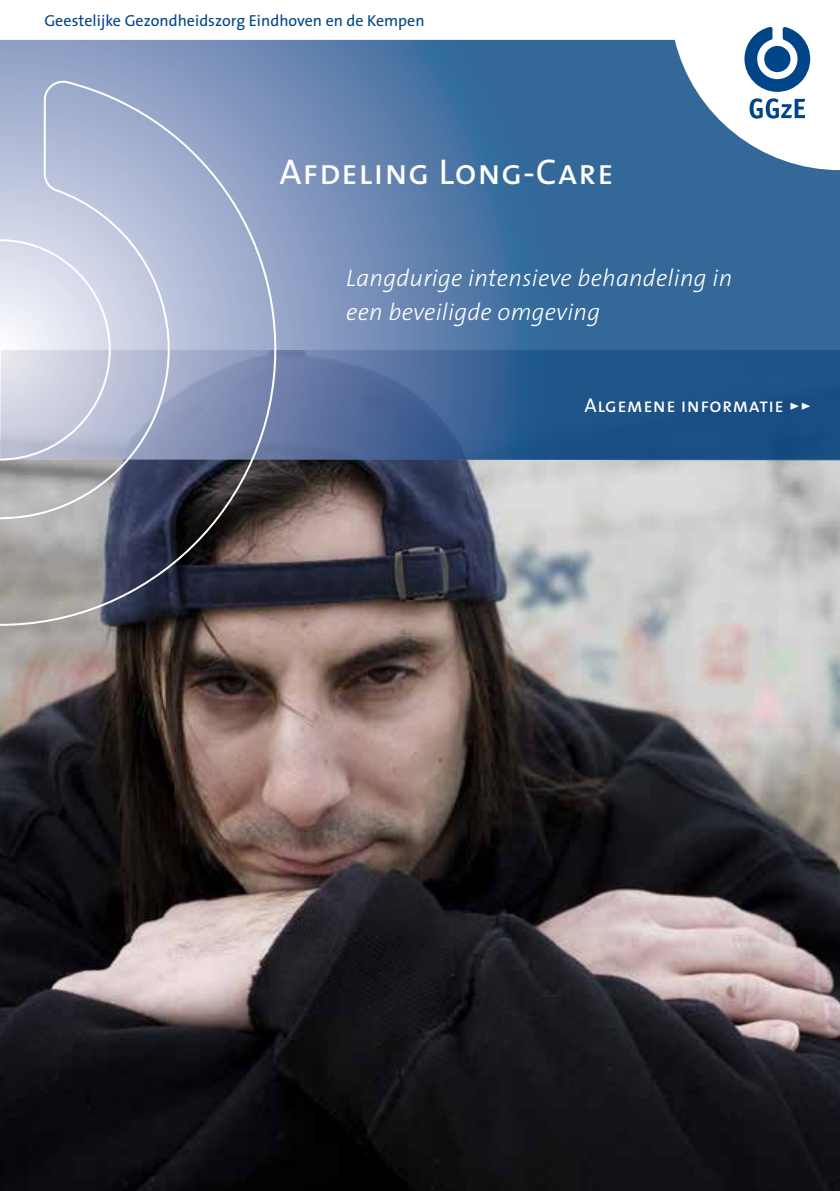
<style>
.page{position:relative;width:840px;height:1191px;background:#fff}
.page>*{position:absolute;margin:0;border:0;box-sizing:border-box;transform-origin:0 0}
.t1{font:36px "The Sans Caps";letter-spacing:.02em;color:#fff}
.t2{font:italic 300 24px/34px "The Sans";letter-spacing:.01em;color:#fff}
.t3{font:20px "The Sans Caps";letter-spacing:.02em;color:#fff}
.t4{font:16px "The Sans";color:#004587}
</style>
<div class="page">
<img style="left:1px;top:460px;width:838px;height:731px">
<svg style="left:0;top:40px;width:839px;height:420px;background:#4c75a3"></svg>
<svg style="left:743px;top:27px;width:66px;height:65px"></svg>
<svg style="left:749px;top:98px;width:55px;height:21px"></svg>
<svg style="left:0;top:78px;width:277px;height:550px;background:#8088a2"></svg>
<svg style="left:0;top:78px;width:111px;height:549px;background:#bdc1ce"></svg>
<p class="t4" style="left:44px;top:8px;width:381px">Geestelijke Gezondheidszorg Eindhoven en de Kempen</p>
<h1 class="t1" style="left:279px;top:142px;width:335px">Afdeling Long-Care</h1>
<p class="t2" style="left:346px;top:260px;width:387px">Langdurige intensieve behandeling in een beveiligde omgeving</p>
<p class="t3" style="left:584px;top:389px;width:228px">Algemene informatie &gt;&gt;</p>
</div>
